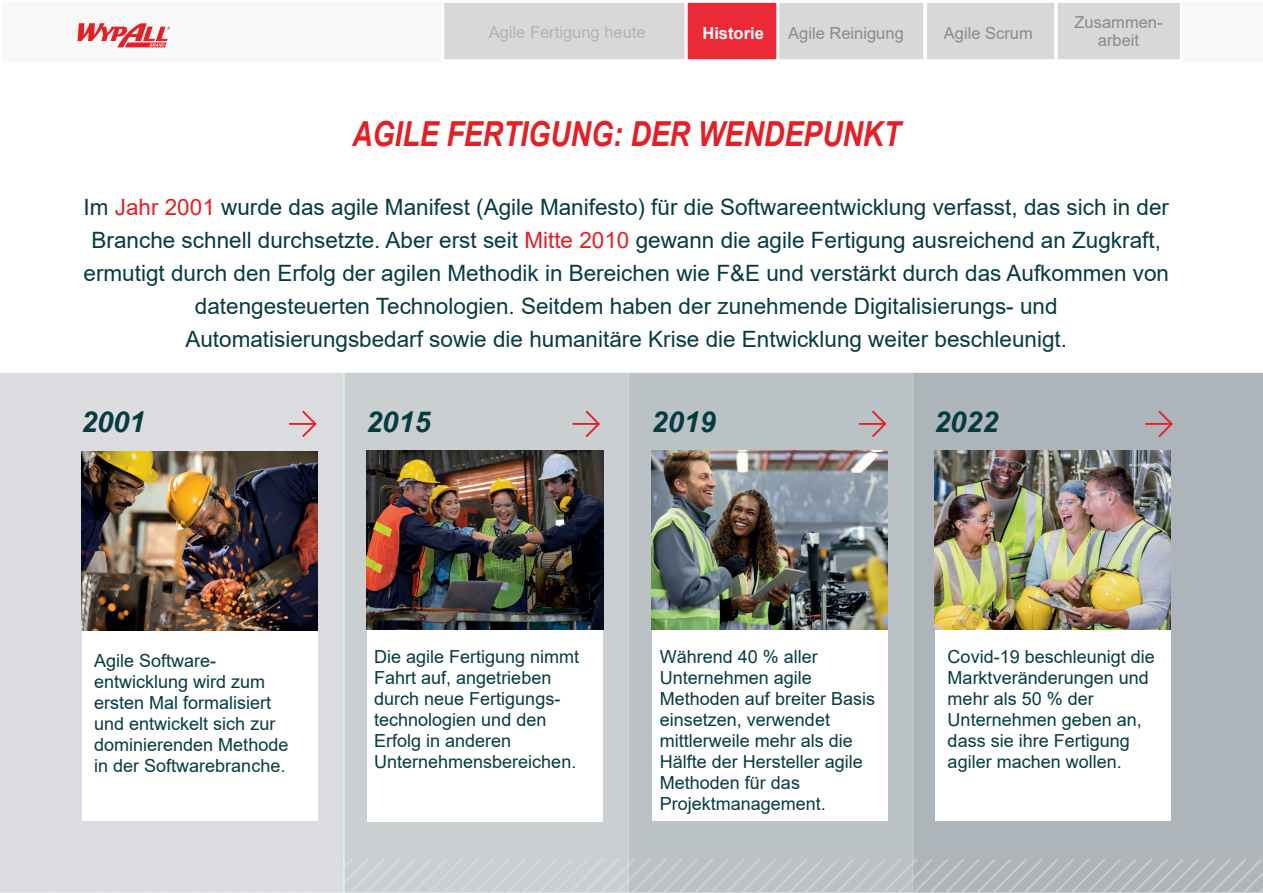
<style>
.page{position:relative;width:1263px;height:893px;background:#fff}
.page>*{position:absolute;margin:0;border:0;box-sizing:border-box;transform-origin:0 0}
.t1{font:italic 700 34.5px "Arial Narrow";color:#e41f25}
.t2{font:italic 700 28.8px "Arial";color:#063b41}
.t3{font:22.5px/33px "Arial";color:#063b41;text-align:center}
.t4{font:18px/21px "Arial";color:#063b41}
.t5{font:16.5px/18px "Arial";color:#898a8c;text-align:center}
.t6{font:16.5px "Arial";color:#b1b3b3}
.t7{font:700 16.5px "Arial";color:#fff}
.s1{color:#e41f25}
</style>
<div class="page">
<div style="left:0;top:373px;width:344px;height:520px;background:#dadcdf"></div>
<div style="left:344px;top:373px;width:285px;height:520px;background:#cacfd1"></div>
<div style="left:629px;top:373px;width:284px;height:520px;background:#bbc2c5"></div>
<div style="left:913px;top:373px;width:350px;height:520px;background:#adb5ba"></div>
<svg style="left:2px;top:860px;width:1261px;height:32px;background:#c5cacd"></svg>
<div style="left:82px;top:549px;width:236px;height:272px;background:#fff"></div>
<img style="left:82px;top:451px;width:236px;height:179px">
<div style="left:367px;top:549px;width:236px;height:273px;background:#fff"></div>
<img style="left:366px;top:450px;width:237px;height:180px">
<div style="left:652px;top:548px;width:236px;height:273px;background:#fff"></div>
<img style="left:652px;top:450px;width:236px;height:179px">
<div style="left:935px;top:548px;width:236px;height:273px;background:#fff"></div>
<img style="left:935px;top:450px;width:235px;height:179px">
<svg style="left:289px;top:411px;width:28px;height:26px"></svg>
<svg style="left:573px;top:411px;width:27px;height:26px"></svg>
<svg style="left:859px;top:411px;width:27px;height:26px"></svg>
<svg style="left:1145px;top:411px;width:28px;height:26px"></svg>
<div style="left:444px;top:3px;width:241px;height:56px;background:#d9d8d7"></div>
<div style="left:686px;top:1px;width:92px;height:60px;background:#eb2a36"></div>
<div style="left:685px;top:0;width:95px;height:62px;border:3px solid #fff"></div>
<svg style="left:776px;top:0;width:404px;height:62px;background:#dedddc"></svg>
<div style="left:489px;top:27px;width:156px;height:15px;background:#d9d8d7"></div>
<div style="left:788px;top:27px;width:115px;height:16px;background:#d9d8d7"></div>
<div style="left:944px;top:27px;width:88px;height:16px;background:#d9d8d7"></div>
<svg style="left:78px;top:23px;width:92px;height:24px"></svg>
<div style="left:1075px;top:17px;width:87px;height:12px;background:#d9d8d7"></div>
<div style="left:1098px;top:35px;width:41px;height:12px;background:#d9d8d7"></div>
<p class="t6" style="left:489px;top:21px;width:158px">Agile Fertigung heute</p>
<p class="t7" style="left:702px;top:22px;width:63px">Historie</p>
<p class="t5" style="left:788px;top:24px;width:117px">Agile Reinigung</p>
<p class="t5" style="left:944px;top:24px;width:90px">Agile Scrum</p>
<p class="t5" style="left:1074px;top:13px;width:90px">Zusammen&shy;arbeit</p>
<h1 class="t1" style="left:352px;top:108px;width:550px">AGILE FERTIGUNG: DER WENDEPUNKT</h1>
<p class="t3" style="left:83px;top:191px;width:1087px">Im <span class="s1">Jahr 2001</span> wurde das agile Manifest (Agile Manifesto) für die Softwareentwicklung verfasst, das sich in der Branche schnell durchsetzte. Aber erst seit <span class="s1">Mitte 2010</span> gewann die agile Fertigung ausreichend an Zugkraft, ermutigt durch den Erfolg der agilen Methodik in Bereichen wie F&amp;E und verstärkt durch das Aufkommen von datengesteuerten Technologien. Seitdem haben der zunehmende Digitalisierungs- und Automatisierungsbedarf sowie die humanitäre Krise die Entwicklung weiter beschleunigt.</p>
<h2 class="t2" style="left:81px;top:403px;width:66px">2001</h2>
<h2 class="t2" style="left:366px;top:403px;width:66px">2015</h2>
<h2 class="t2" style="left:652px;top:402px;width:66px">2019</h2>
<h2 class="t2" style="left:934px;top:402px;width:66px">2022</h2>
<p class="t4" style="left:94px;top:650px;width:196px">Agile Software&shy;entwicklung wird zum ersten Mal formalisiert und entwickelt sich zur dominierenden Methode in der Softwarebranche.</p>
<p class="t4" style="left:374px;top:646px;width:207px">Die agile Fertigung nimmt<br>Fahrt auf, angetrieben durch neue Fertigungs&shy;technologien und den<br>Erfolg in anderen<br>Unternehmensbereichen.</p>
<p class="t4" style="left:660px;top:646px;width:217px">Während 40 % aller<br>Unternehmen agile<br>Methoden auf breiter Basis einsetzen, verwendet mittlerweile mehr als die<br>Hälfte der Hersteller agile<br>Methoden für das<br>Projektmanagement.</p>
<p class="t4" style="left:948px;top:646px;width:209px">Covid-19 beschleunigt die<br>Marktveränderungen und mehr als 50 % der<br>Unternehmen geben an, dass sie ihre Fertigung agiler machen wollen.</p>
</div>
